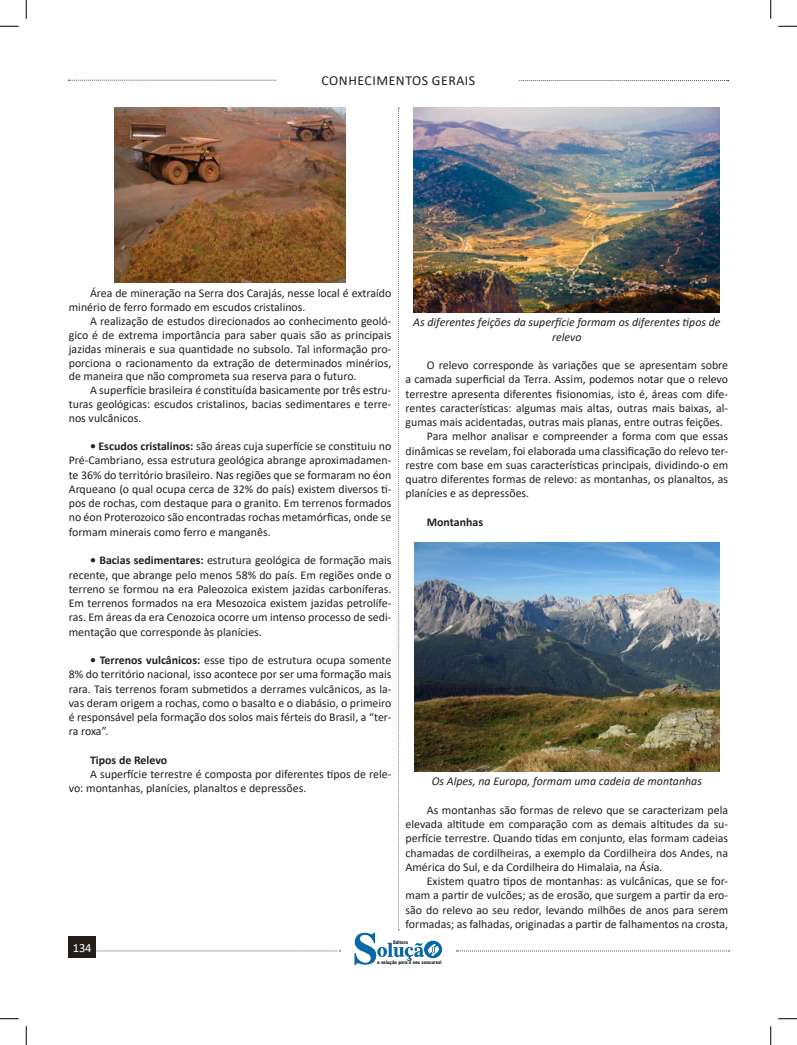
<style>
.page{position:relative;width:797px;height:1045px;background:#fff}
.page>*{position:absolute;margin:0;border:0;box-sizing:border-box;transform-origin:0 0}
.t1{font:13.75px "Calibri";letter-spacing:.04em;color:#231f20}
.t2{font:12.5px "Calibri";letter-spacing:-.02em;color:#fff}
.TEXTO_BASE{font:11.88px/14.2px "Calibri";color:#231f20;text-align:justify}
.Normal__Web{font:italic 11.88px/14.2px "Calibri";color:#231f20;text-align:center}
.TEXTO_BASE-2{font:700 11.88px "Calibri";color:#231f20}
.t3{font:900 5px "Arial";color:#231f20;scale:.76 1}
.s1{font-weight:700}
</style>
<div class="page">
<svg style="left:96px;top:950px;width:244px;height:1px"></svg>
<svg style="left:68px;top:80px;width:209px;height:1px"></svg>
<svg style="left:519px;top:80px;width:209px;height:1px"></svg>
<svg style="left:456px;top:950px;width:273px;height:1px"></svg>
<div style="left:68px;top:936px;width:28px;height:22px;background:#241e1b"></div>
<svg style="left:354px;top:108px;width:88px;height:857px"></svg>
<img style="left:115px;top:108px;width:230px;height:175px">
<img style="left:414px;top:108px;width:305px;height:204px">
<img style="left:414px;top:542px;width:305px;height:229px">
<svg style="left:0;top:25px;width:19px;height:2px"></svg>
<svg style="left:778px;top:25px;width:19px;height:2px"></svg>
<svg style="left:0;top:1018px;width:19px;height:1px"></svg>
<svg style="left:778px;top:1018px;width:19px;height:1px"></svg>
<svg style="left:25px;top:0;width:2px;height:19px"></svg>
<svg style="left:25px;top:1026px;width:2px;height:19px"></svg>
<svg style="left:770px;top:0;width:1px;height:19px"></svg>
<svg style="left:770px;top:1026px;width:1px;height:19px"></svg>
<p class="t1" style="left:321px;top:71px;width:155px">CONHECIMENTOS GERAIS</p>
<p class="TEXTO_BASE" style="left:69px;top:285px;width:324px;text-indent:21px">Área de mineração na Serra dos Carajás, nesse local é extraído minério de ferro formado em escudos cristalinos.</p>
<p class="TEXTO_BASE" style="left:69px;top:314px;width:324px;line-height:13.8px;text-indent:21px">A realização de estudos direcionados ao conhecimento geoló&shy;gico é de extrema importância para saber quais são as principais jazidas minerais e sua quantidade no subsolo. Tal informação pro&shy;porciona o racionamento da extração de determinados minérios, de maneira que não comprometa sua reserva para o futuro.</p>
<p class="TEXTO_BASE" style="left:69px;top:383px;width:324px;line-height:13.8px;text-indent:21px">A superfície brasileira é constituída basicamente por três estru&shy;turas geológicas: escudos cristalinos, bacias sedimentares e terre&shy;nos vulcânicos.</p>
<p class="TEXTO_BASE" style="left:69px;top:439px;width:324px;text-indent:21px"><span class="s1">• Escudos cristalinos:</span> são áreas cuja superfície se constituiu no Pré-Cambriano, essa estrutura geológica abrange aproximadamen&shy;te 36% do território brasileiro. Nas regiões que se formaram no éon Arqueano (o qual ocupa cerca de 32% do país) existem diversos ti&shy;pos de rochas, com destaque para o granito. Em terrenos formados no éon Proterozoico são encontradas rochas metamórficas, onde se formam minerais como ferro e manganês.</p>
<p class="TEXTO_BASE" style="left:69px;top:553px;width:324px;text-indent:21px"><span class="s1">• Bacias sedimentares:</span> estrutura geológica de formação mais recente, que abrange pelo menos 58% do país. Em regiões onde o terreno se formou na era Paleozoica existem jazidas carboníferas.<br>Em terrenos formados na era Mesozoica existem jazidas petrolífe&shy;ras. Em áreas da era Cenozoica ocorre um intenso processo de sedi&shy;mentação que corresponde às planícies.</p>
<p class="TEXTO_BASE" style="left:69px;top:652px;width:324px;text-indent:21px"><span class="s1">• Terrenos vulcânicos:</span> esse tipo de estrutura ocupa somente 8% do território nacional, isso acontece por ser uma formação mais rara. Tais terrenos foram submetidos a derrames vulcânicos, as la&shy;vas deram origem a rochas, como o basalto e o diabásio, o primeiro é responsável pela formação dos solos mais férteis do Brasil, a “ter&shy;ra roxa”.</p>
<p class="TEXTO_BASE-2" style="left:90px;top:751px;width:79px">Tipos de Relevo</p>
<p class="TEXTO_BASE" style="left:69px;top:766px;width:324px;text-indent:21px">A superfície terrestre é composta por diferentes tipos de rele&shy;vo: montanhas, planícies, planaltos e depressões.</p>
<p class="Normal__Web" style="left:413px;top:315px;width:309px">As diferentes feições da superfície formam os diferentes tipos de relevo</p>
<p class="TEXTO_BASE" style="left:405px;top:358px;width:324px;text-indent:21px">O relevo corresponde às variações que se apresentam sobre a camada superficial da Terra. Assim, podemos notar que o relevo terrestre apresenta diferentes fisionomias, isto é, áreas com dife&shy;rentes características: algumas mais altas, outras mais baixas, al&shy;gumas mais acidentadas, outras mais planas, entre outras feições.</p>
<p class="TEXTO_BASE" style="left:405px;top:429px;width:324px;text-indent:21px">Para melhor analisar e compreender a forma com que essas dinâmicas se revelam, foi elaborada uma classificação do relevo ter&shy;restre com base em suas características principais, dividindo-o em quatro diferentes formas de relevo: as montanhas, os planaltos, as planícies e as depressões.</p>
<p class="TEXTO_BASE-2" style="left:427px;top:513px;width:58px">Montanhas</p>
<p class="Normal__Web" style="left:432px;top:774px;width:272px">Os Alpes, na Europa, formam uma cadeia de montanhas</p>
<p class="TEXTO_BASE" style="left:405px;top:802px;width:324px;text-indent:21px">As montanhas são formas de relevo que se caracterizam pela elevada altitude em comparação com as demais altitudes da su&shy;perfície terrestre. Quando tidas em conjunto, elas formam cadeias chamadas de cordilheiras, a exemplo da Cordilheira dos Andes, na América do Sul, e da Cordilheira do Himalaia, na Ásia.</p>
<p class="TEXTO_BASE" style="left:405px;top:874px;width:324px;text-indent:21px">Existem quatro tipos de montanhas: as vulcânicas, que se for&shy;mam a partir de vulcões; as de erosão, que surgem a partir da ero&shy;são do relevo ao seu redor, levando milhões de anos para serem formadas; as falhadas, originadas a partir de falhamentos na crosta,</p>
<p class="t2" style="left:73px;top:939px;width:20px">134</p>
<p class="t2" style="left:70px;top:942px;width:20px">134</p>
<p class="t3" style="left:393px;top:939px;width:21px">Editora</p>
<p class="t3" style="left:377px;top:959px;width:86px">a solução para o seu concurso!</p>
</div>
